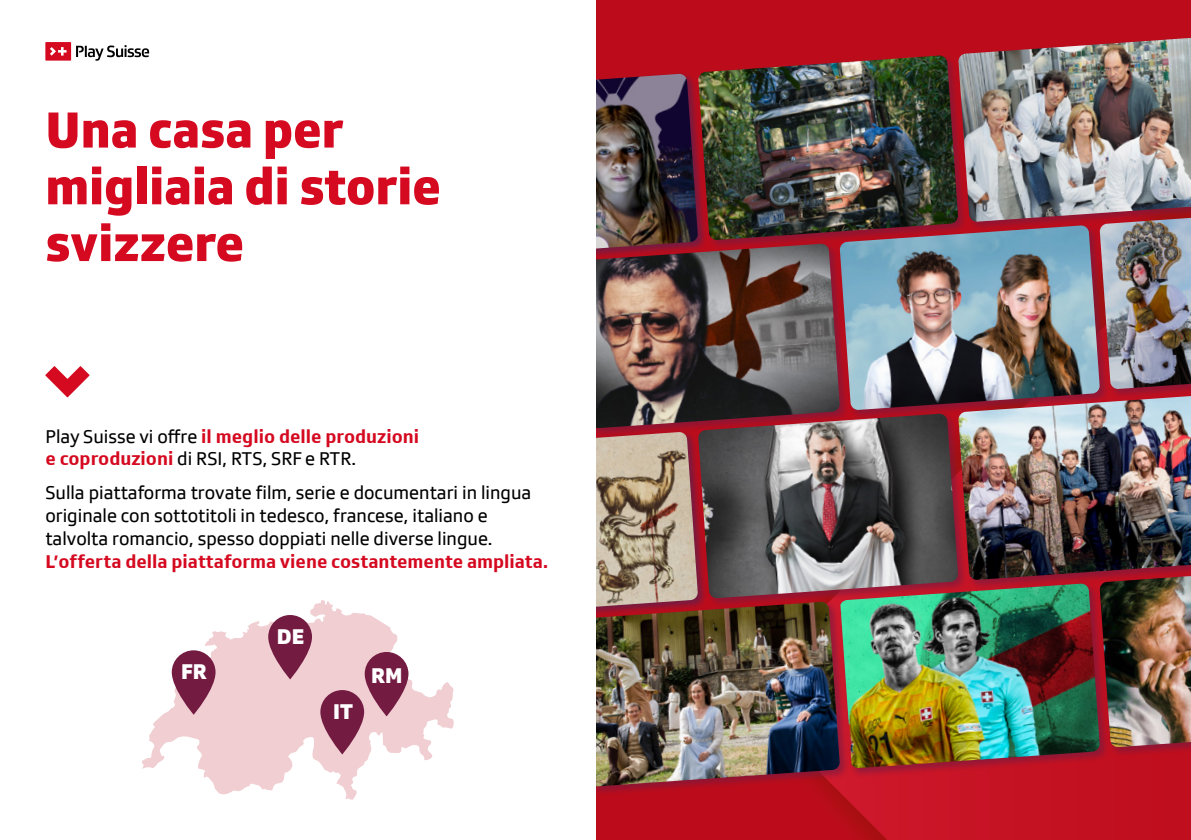
<style>
.page{position:relative;width:1191px;height:840px;background:#fff}
.page>*{position:absolute;margin:0;border:0;box-sizing:border-box;transform-origin:0 0}
.t1{font:800 52px/56.6px "SRGSSR Type Text";color:#d50920}
.t2{font:800 21.8px "SRGSSR Type Text";color:#fff}
.t3{font:19px/22.6px "SRGSSR Type Text";color:#000}
.t4{font:700 19px/22.6px "SRGSSR Type Text";color:#d50920}
.s1{font-weight:400;color:#000}
</style>
<div class="page">
<div style="left:595px;top:0;width:596px;height:839px;background:#bc0c1b"></div>
<svg style="left:830px;top:778px;width:159px;height:61px"></svg>
<img style="left:1109px;top:232px;width:82px;height:157px">
<img style="left:706px;top:56px;width:250px;height:184px">
<div style="left:837px;top:223px;width:272px;height:197px;background:#741b42;opacity:.65"></div>
<img style="left:839px;top:225px;width:260px;height:185px">
<div style="left:956px;top:35px;width:235px;height:197px;background:#741b42;opacity:.65"></div>
<img style="left:958px;top:38px;width:233px;height:184px">
<svg style="left:595px;top:72px;width:113px;height:169px"></svg>
<img style="left:595px;top:74px;width:103px;height:167px">
<div style="left:579px;top:241px;width:271px;height:197px;background:#741b42;opacity:.65"></div>
<img style="left:595px;top:243px;width:245px;height:185px">
<div style="left:1097px;top:563px;width:94px;height:194px;background:#741b42;opacity:.65"></div>
<img style="left:1109px;top:590px;width:82px;height:157px">
<img style="left:698px;top:413px;width:258px;height:185px">
<div style="left:838px;top:581px;width:271px;height:197px;background:#741b42;opacity:.65"></div>
<img style="left:840px;top:583px;width:259px;height:184px">
<div style="left:956px;top:393px;width:235px;height:197px;background:#741b42;opacity:.65"></div>
<img style="left:958px;top:396px;width:233px;height:183px">
<svg style="left:595px;top:429px;width:113px;height:170px"></svg>
<img style="left:595px;top:432px;width:103px;height:167px">
<div style="left:577px;top:599px;width:273px;height:197px;background:#741b42;opacity:.65"></div>
<img style="left:595px;top:601px;width:245px;height:185px">
<div style="left:0;top:0;width:595px;height:839px;background:#fff"></div>
<div style="left:45px;top:42px;width:26px;height:19px;background:#d50920"></div>
<svg style="left:76px;top:45px;width:73px;height:16px"></svg>
<svg style="left:50px;top:47px;width:17px;height:9px"></svg>
<svg style="left:45px;top:366px;width:45px;height:31px"></svg>
<svg style="left:142px;top:600px;width:312px;height:199px"></svg>
<svg style="left:172px;top:650px;width:43px;height:64px;background:#8d3f5f"></svg>
<svg style="left:268px;top:614px;width:44px;height:65px;background:#904362"></svg>
<svg style="left:320px;top:689px;width:44px;height:65px;background:#8f4362"></svg>
<svg style="left:365px;top:651px;width:43px;height:65px;background:#8e4160"></svg>
<h1 class="t1" style="left:45px;top:100px;width:397px">Una casa per migliaia di storie svizzere</h1>
<p class="t4" style="left:45px;top:424px;width:375px"><span class="s1">Play Suisse vi offre</span> il meglio delle produzioni e coproduzioni <span class="s1">di RSI, RTS, SRF e RTR.</span></p>
<p class="t3" style="left:45px;top:481px;width:487px">Sulla piattaforma trovate film, serie e documentari in lingua originale con sottotitoli in tedesco, francese, italiano e talvolta romancio, spesso doppiati nelle diverse lingue.</p>
<p class="t4" style="left:45px;top:549px;width:504px">L’offerta della piattaforma viene costantemente ampliata.</p>
<p class="t2" style="left:181px;top:657px;width:27px">FR</p>
<p class="t2" style="left:277px;top:622px;width:29px">DE</p>
<p class="t2" style="left:333px;top:697px;width:22px">IT</p>
<p class="t2" style="left:371px;top:661px;width:33px">RM</p>
</div>
